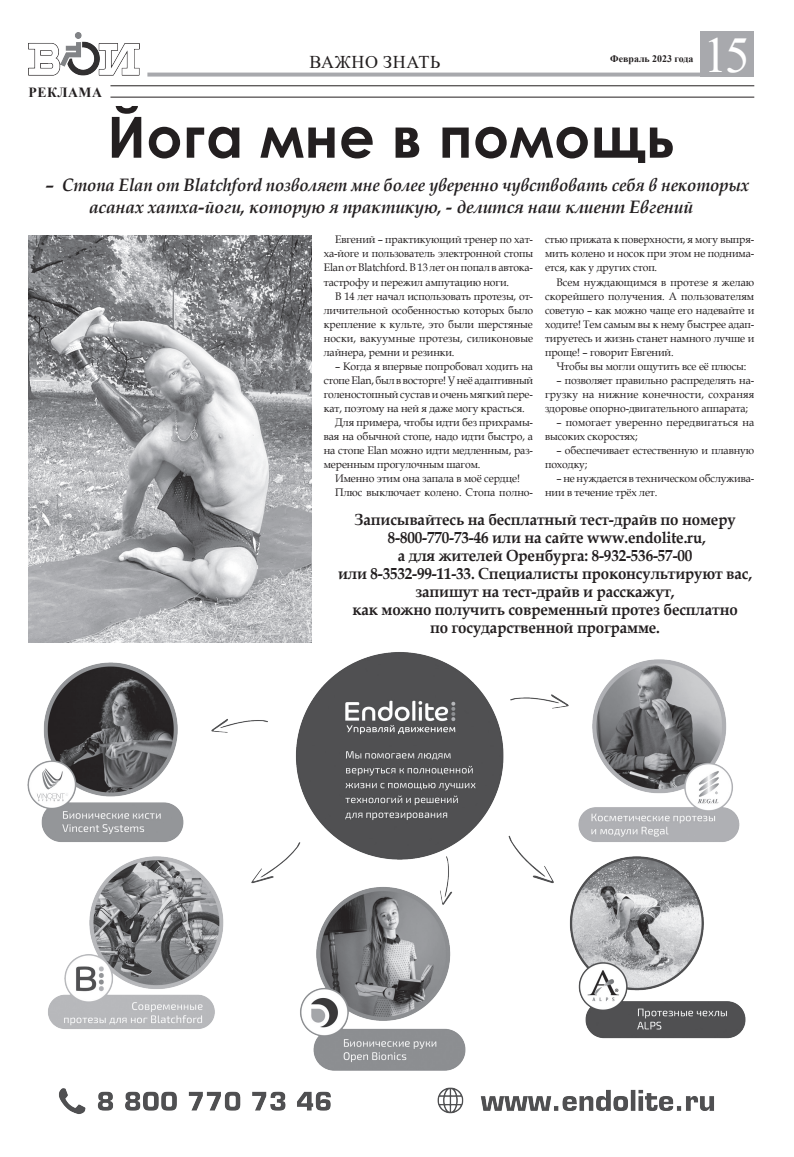
<style>
.page{position:relative;width:794px;height:1157px;background:#fff}
.page>*{position:absolute;margin:0;border:0;box-sizing:border-box;transform-origin:0 0}
.t1{font:700 56.8px "Century Gothic";letter-spacing:.01em;color:#231f20}
.t2{font:50px "Times New Roman";color:#fff}
.t3{font:italic 700 18px/22px "Book Antiqua";letter-spacing:-.01em;color:#231f20;scale:.93 1}
.t4{font:18px "Times New Roman";letter-spacing:.035em;color:#231f20}
.t5{font:700 16px/18px "Book Antiqua";letter-spacing:-.01em;color:#231f20;text-align:center;scale:.94 1}
.t6{font:700 14px "Times New Roman";letter-spacing:.035em;color:#231f20}
.t7{font:11px/14px "Book Antiqua";letter-spacing:-.01em;color:#231f20;text-align:justify;scale:.95 1}
.t8{font:11px/14px "Book Antiqua";letter-spacing:.01em;color:#231f20;scale:.95 1}
.t9{font:700 10px "Times New Roman";color:#231f20}
</style>
<div class="page">
<img style="left:28px;top:33px;width:111px;height:43px">
<svg style="left:147px;top:73px;width:553px;height:4px;background:#b1b2b5"></svg>
<div style="left:700px;top:31px;width:54px;height:46px;background:#a8a9ad"></div>
<hr style="left:28px;top:97px;width:726px;height:1px;background:#231f20">
<hr style="left:28px;top:85px;width:726px;height:1px;background:#231f20">
<div style="left:20px;top:84px;width:90px;height:15px;background:#fff"></div>
<img style="left:27px;top:652px;width:719px;height:462px">
<img style="left:28px;top:235px;width:283px;height:407px">
<p class="t6" style="left:29px;top:82px;width:75px">РЕКЛАМА</p>
<h3 class="t4" style="left:309px;top:50px;width:132px">ВАЖНО ЗНАТЬ</h3>
<p class="t9" style="left:610px;top:52px;width:85px">Февраль 2023 года</p>
<h1 class="t1" style="left:107px;top:94px;width:569px">Йога мне в помощь</h1>
<h2 class="t2" style="left:703px;top:20px;width:48px">15</h2>
<h3 class="t3" style="left:89px;top:174px;width:711px;text-indent:-43px">– Стопа Elan от Blatchford позволяет мне более уверенно чувствовать себя в некоторых асанах хатха-йоги, которую я практикую, - делится наш клиент Евгений</h3>
<p class="t7" style="left:324px;top:232px;width:222px;text-indent:11px">Евгений – практикующий тренер по хат&shy;ха-йоге и пользователь электронной стопы Elan от Blatchford. В 13 лет он попал в автока&shy;тастрофу и пережил ампутацию ноги.</p>
<p class="t7" style="left:324px;top:288px;width:222px;text-indent:11px">В 14 лет начал использовать протезы, от&shy;личительной особенностью которых было крепление к культе, это были шерстяные носки, вакуумные протезы, силиконовые лайнера, ремни и резинки.</p>
<p class="t7" style="left:335px;top:359px;width:210px">– Когда я впервые попробовал ходить на</p>
<p class="t7" style="left:324px;top:373px;width:222px">стопе Elan, был в восторге! У неё адаптивный</p>
<p class="t7" style="left:324px;top:387px;width:222px">голеностопный сустав и очень мягкий пере-</p>
<p class="t7" style="left:324px;top:401px;width:213px">кат, поэтому на ней я даже могу красться.</p>
<p class="t7" style="left:335px;top:415px;width:210px">Для примера, чтобы идти без прихрамы-</p>
<p class="t7" style="left:324px;top:429px;width:222px">вая на обычной стопе, надо идти быстро, а</p>
<p class="t7" style="left:324px;top:443px;width:222px">на стопе Elan можно идти медленным, раз-</p>
<p class="t7" style="left:324px;top:457px;width:166px">меренным прогулочным шагом.</p>
<p class="t7" style="left:335px;top:471px;width:196px">Именно этим она запала в моё сердце!</p>
<p class="t7" style="left:335px;top:485px;width:210px">Плюс выключает колено. Стопа полно-</p>
<p class="t7" style="left:545px;top:232px;width:222px">стью прижата к поверхности, я могу выпря&shy;мить колено и носок при этом не поднима&shy;ется, как у других стоп.</p>
<p class="t7" style="left:545px;top:274px;width:222px;text-indent:11px">Всем нуждающимся в протезе я желаю скорейшего получения. А пользователям советую – как можно чаще его надевайте и ходите! Тем самым вы к нему быстрее адап&shy;тируетесь и жизнь станет намного лучше и проще! – говорит Евгений.</p>
<p class="t7" style="left:556px;top:359px;width:201px">Чтобы вы могли ощутить все её плюсы:</p>
<p class="t7" style="left:545px;top:373px;width:222px;text-indent:11px">– позволяет правильно распределять на&shy;грузку на нижние конечности, сохраняя здоровье опорно-двигательного аппарата;</p>
<p class="t8" style="left:545px;top:415px;width:222px;text-indent:11px">– помогает уверенно передвигаться на высоких скоростях;</p>
<p class="t7" style="left:545px;top:443px;width:222px;text-indent:11px">– обеспечивает естественную и плавную походку;</p>
<p class="t7" style="left:545px;top:471px;width:222px;text-indent:11px">– не нуждается в техническом обслужива&shy;нии в течение трёх лет.</p>
<p class="t5" style="left:338px;top:511px;width:442px">Записывайтесь на бесплатный тест-драйв по номеру 8-800-770-73-46 или на сайте www.endolite.ru,<br>а для жителей Оренбурга: 8-932-536-57-00<br>или 8-3532-99-11-33. Специалисты проконсультируют вас, запишут на тест-драйв и расскажут,<br>как можно получить современный протез бесплатно<br>по государственной программе.</p>
</div>
